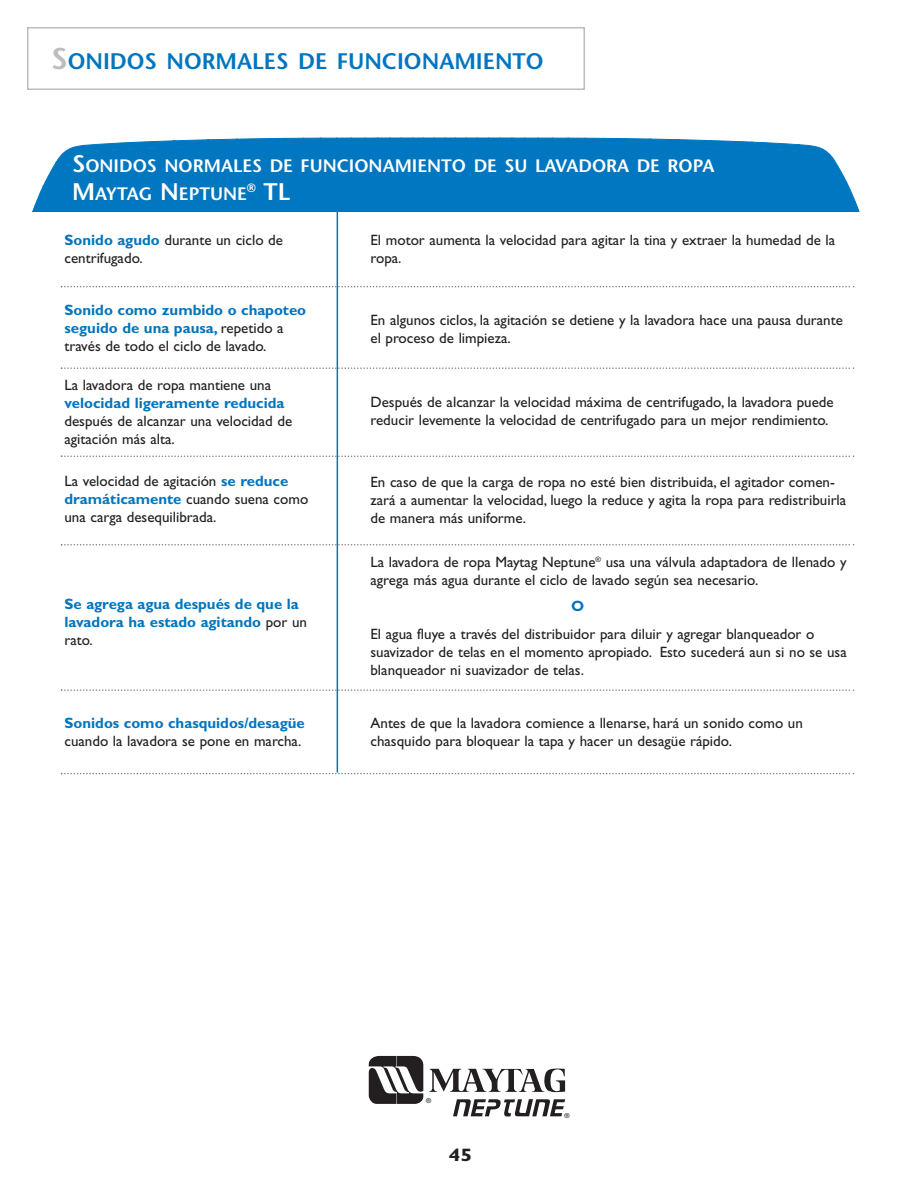
<style>
.page{position:relative;width:918px;height:1188px;background:#fff}
.page>*{position:absolute;margin:0;border:0;box-sizing:border-box;transform-origin:0 0}
.t1{font:600 24px "Stone Sans";color:#fff}
.t2{font:600 22.5px "Stone Sans";color:#0075bf}
.t3{font:600 18px/28.8px "Stone Sans";color:#fff}
.t4{font:700 18px "Gill Sans";color:#231f20;scale:1.2 1}
.t5{font:15px/18px "Gill Sans";color:#231f20}
.t6{font:700 15px/18px "Gill Sans";color:#0075bf}
.t7{font:6.75px "Helvetica";color:#231f20}
.s1{font-size:30px;color:#bcbdc0}
.s2{font-size:24px}
.s3{font-weight:700;color:#0075bf}
.s4{font-weight:400;color:#231f20}
</style>
<div class="page">
<hr style="left:337px;top:206px;width:1px;height:567px;background:#0075bf">
<svg style="left:61px;top:286px;width:793px;height:1px"></svg>
<svg style="left:61px;top:367px;width:793px;height:2px"></svg>
<svg style="left:61px;top:456px;width:793px;height:1px"></svg>
<svg style="left:61px;top:544px;width:793px;height:2px"></svg>
<svg style="left:61px;top:689px;width:793px;height:2px"></svg>
<svg style="left:61px;top:773px;width:793px;height:1px"></svg>
<svg style="left:429px;top:1069px;width:136px;height:23px"></svg>
<svg style="left:369px;top:1056px;width:54px;height:48px"></svg>
<svg style="left:453px;top:1099px;width:112px;height:17px"></svg>
<svg style="left:32px;top:138px;width:828px;height:73px;background:#107fc4"></svg>
<div style="left:27px;top:27px;width:558px;height:63px;border:2px solid #bcbdc0"></div>
<h2 class="t2" style="left:51px;top:52px;width:494px"><span class="s1">S</span>ONIDOS NORMALES DE FUNCIONAMIENTO</h2>
<p class="t3" style="left:72px;top:153px;width:644px"><span class="s2">S</span>ONIDOS NORMALES DE FUNCIONAMIENTO DE SU LAVADORA DE ROPA<br><span class="s2">M</span>AYTAG <span class="s2">N</span>EPTUNE</p>
<h1 class="t1" style="left:247px;top:183px;width:45px"><sup>®</sup> TL</h1>
<p class="t5" style="left:64px;top:233px;width:220px"><span class="s3">Sonido agudo</span> durante un ciclo de centrifugado.</p>
<p class="t5" style="left:370px;top:233px;width:466px">El motor aumenta la velocidad para agitar la tina y extraer la humedad de la ropa.</p>
<p class="t6" style="left:64px;top:303px;width:243px">Sonido como zumbido o chapoteo seguido de una pausa, <span class="s4">repetido a través de todo el ciclo de lavado.</span></p>
<p class="t5" style="left:64px;top:378px;width:208px">La lavadora de ropa mantiene una</p>
<p class="t6" style="left:64px;top:396px;width:221px">velocidad ligeramente reducida</p>
<p class="t5" style="left:64px;top:414px;width:229px">después de alcanzar una velocidad de agitación más alta.</p>
<p class="t5" style="left:64px;top:473px;width:245px">La velocidad de agitación <span class="s3">se reduce dramáticamente</span> cuando suena como una carga desequilibrada.</p>
<p class="t6" style="left:64px;top:597px;width:244px">Se agrega agua después de que la lavadora ha estado agitando <span class="s4">por un rato.</span></p>
<p class="t6" style="left:64px;top:716px;width:242px">Sonidos como chasquidos/desagüe</p>
<p class="t5" style="left:64px;top:734px;width:238px">cuando la lavadora se pone en marcha.</p>
<p class="t5" style="left:370px;top:313px;width:474px">En algunos ciclos, la agitación se detiene y la lavadora hace una pausa durante el proceso de limpieza.</p>
<p class="t5" style="left:370px;top:395px;width:465px">Después de alcanzar la velocidad máxima de centrifugado, la lavadora puede reducir levemente la velocidad de centrifugado para un mejor rendimiento.</p>
<p class="t5" style="left:370px;top:475px;width:477px">En caso de que la carga de ropa no esté bien distribuida, el agitador comen&shy;zará a aumentar la velocidad, luego la reduce y agita la ropa para redistribuirla de manera más uniforme.</p>
<p class="t5" style="left:370px;top:554px;width:478px">La lavadora de ropa Maytag Neptune<sup>®</sup> usa una válvula adaptadora de llenado y agrega más agua durante el ciclo de lavado según sea necesario.</p>
<p class="t6" style="left:571px;top:599px;width:15px">O</p>
<p class="t5" style="left:370px;top:627px;width:478px">El agua fluye a través del distribuidor para diluir y agregar blanqueador o suavizador de telas en el momento apropiado. Esto sucederá aun si no se usa blanqueador ni suavizador de telas.</p>
<p class="t5" style="left:370px;top:715px;width:434px">Antes de que la lavadora comience a llenarse, hará un sonido como un chasquido para bloquear la tapa y hacer un desagüe rápido.</p>
<p class="t7" style="left:426px;top:1098px;width:6px">®</p>
<p class="t4" style="left:449px;top:1148px;width:21px">45</p>
<p class="t7" style="left:564px;top:1113px;width:6px">®</p>
</div>
